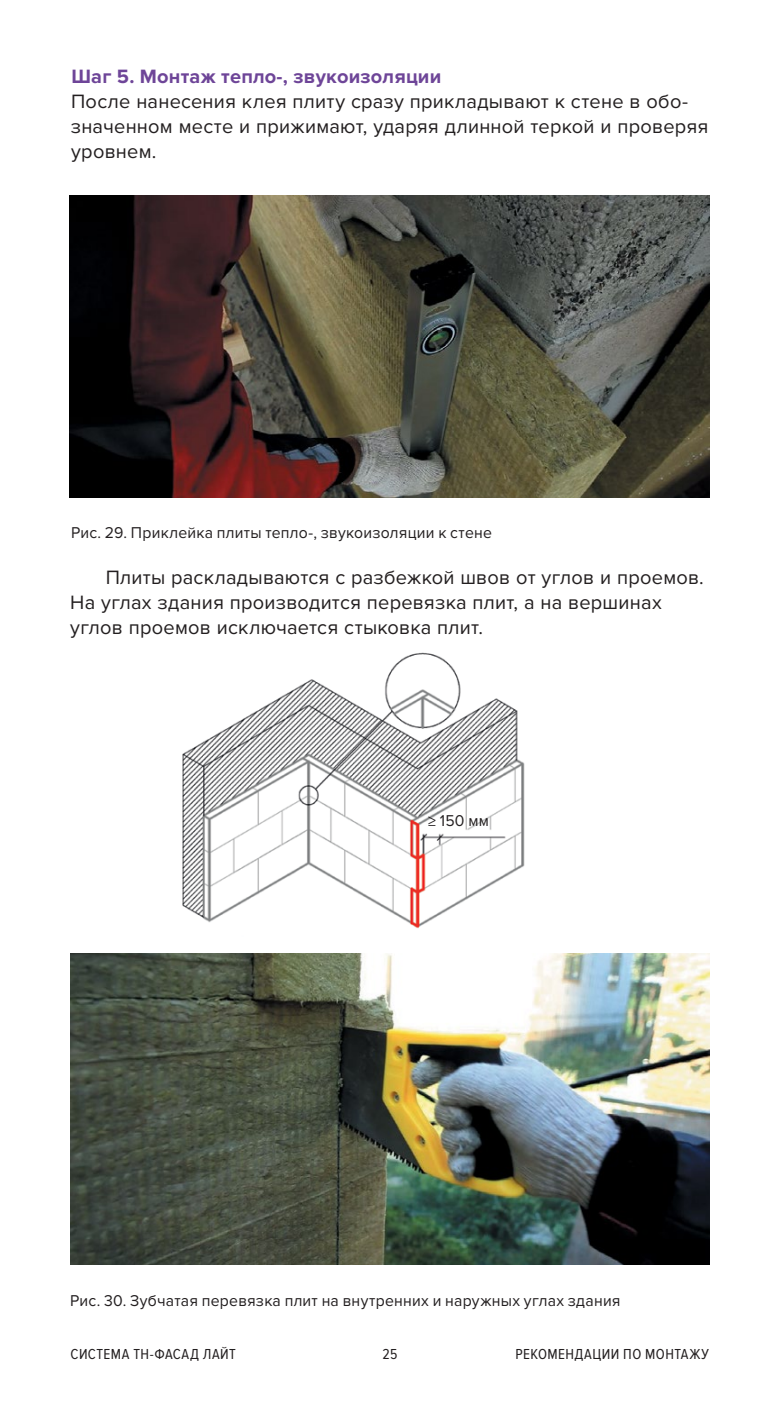
<style>
.page{position:relative;width:780px;height:1418px;background:#fff}
.page>*{position:absolute;margin:0;border:0;box-sizing:border-box;transform-origin:0 0}
.t1{font:20px/25px "Proxima Nova";letter-spacing:.01em;color:#231f20}
.t2{font:700 20px "Proxima Nova";letter-spacing:.01em;color:#6e4598}
.t3{font:16.25px "Proxima Nova";letter-spacing:.015em;color:#231f20}
.t4{font:15px "Proxima Nova Cond";letter-spacing:.03em;color:#231f20}
</style>
<div class="page">
<img style="left:182px;top:652px;width:343px;height:277px">
<img style="left:69px;top:196px;width:640px;height:302px">
<img style="left:71px;top:953px;width:638px;height:311px">
<p class="t2" style="left:71px;top:65px;width:371px">Шаг 5. Монтаж тепло-, звукоизоляции</p>
<p class="t1" style="left:71px;top:90px;width:639px">После нанесения клея плиту сразу прикладывают к стене в обо&shy;значенном месте и прижимают, ударяя длинной теркой и проверяя уровнем.</p>
<p class="t3" style="left:71px;top:523px;width:422px">Рис. 29. Приклейка плиты тепло-, звукоизоляции к стене</p>
<p class="t1" style="left:70px;top:565px;width:635px;text-indent:36px">Плиты раскладываются с разбежкой швов от углов и проемов.<br>На углах здания производится перевязка плит, а на вершинах углов проемов исключается стыковка плит.</p>
<p class="t3" style="left:428px;top:811px;width:62px">≥ 150 мм</p>
<p class="t3" style="left:70px;top:1291px;width:552px">Рис. 30. Зубчатая перевязка плит на внутренних и наружных углах здания</p>
<p class="t4" style="left:71px;top:1345px;width:167px">СИСТЕМА ТН-ФАСАД ЛАЙТ</p>
<p class="t4" style="left:515px;top:1345px;width:195px">РЕКОМЕНДАЦИИ ПО МОНТАЖУ</p>
<p class="t4" style="left:382px;top:1345px;width:16px">25</p>
</div>
